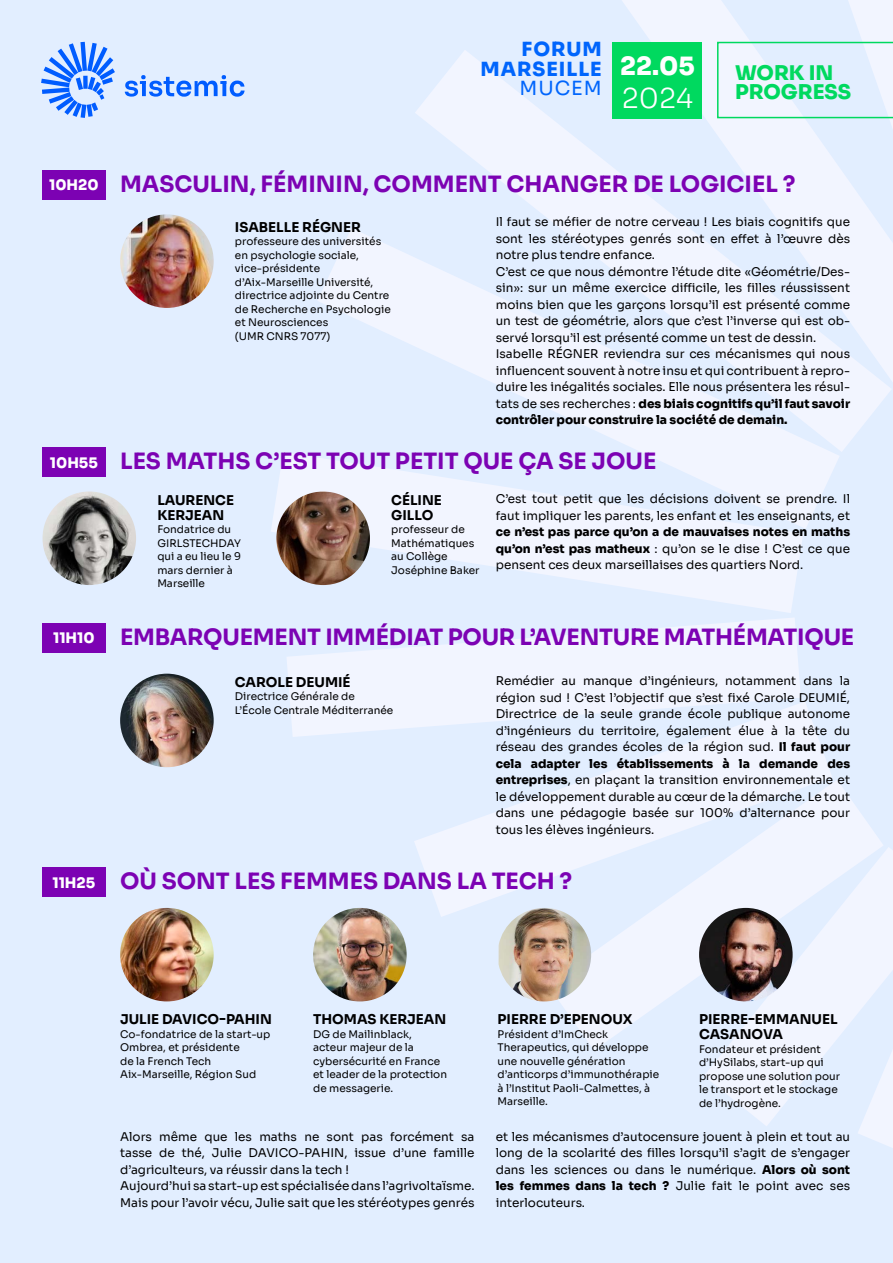
<style>
.page{position:relative;width:893px;height:1263px;background:#e2eeff}
.page>*{position:absolute;margin:0;border:0;box-sizing:border-box;transform-origin:0 0}
.t1{font:300 27.45px "Sora";color:#fff}
.t2{font:800 25.2px "Sora";color:#fff}
.t3{font:700 22.5px "Sora";color:#7c02b3}
.t4{font:800 20.25px "Sora";color:#00d95f}
.t5{font:800 19.5px "Sora";letter-spacing:.05em;color:#0065fc}
.t6{font:19.5px "Sora";letter-spacing:.05em;color:#0065fc}
.t7{font:800 14.55px "Sora";color:#fff}
.t8{font:700 13.5px/15px "Sora";color:#000}
.t9{font:12px/16.5px "Sora";color:#000;text-align:justify}
.t10{font:10.5px/13.5px "Sora";color:#000}
.s1{font-weight:800}
</style>
<div class="page">
<svg style="left:858px;top:1126px;width:35px;height:22px"></svg>
<svg style="left:704px;top:847px;width:189px;height:279px"></svg>
<svg style="left:547px;top:780px;width:337px;height:270px;fill:#f2f5ff"></svg>
<svg style="left:414px;top:702px;width:418px;height:215px;fill:#f2f5ff"></svg>
<svg style="left:287px;top:618px;width:514px;height:119px;fill:#f2f5ff"></svg>
<svg style="left:271px;top:452px;width:532px;height:161px;fill:#f2f5ff"></svg>
<svg style="left:317px;top:228px;width:522px;height:301px"></svg>
<svg style="left:415px;top:50px;width:476px;height:402px;fill:#f0f4ff"></svg>
<svg style="left:621px;top:0;width:272px;height:383px;fill:#f2f5ff"></svg>
<div style="left:43px;top:170px;width:63px;height:29px;background:#7c02b3"></div>
<img style="left:120px;top:214px;width:94px;height:94px;border-radius:47px">
<svg style="left:125px;top:75px;width:120px;height:22px"></svg>
<svg style="left:41px;top:42px;width:74px;height:76px"></svg>
<div style="left:43px;top:448px;width:63px;height:29px;background:#7c02b3"></div>
<img style="left:43px;top:491px;width:93px;height:94px;border-radius:47px">
<img style="left:276px;top:491px;width:94px;height:94px;border-radius:47px">
<div style="left:43px;top:623px;width:63px;height:29px;background:#7c02b3"></div>
<img style="left:120px;top:674px;width:94px;height:93px;border-radius:47px">
<div style="left:43px;top:867px;width:63px;height:29px;background:#7c02b3"></div>
<img style="left:313px;top:908px;width:94px;height:93px;border-radius:47px">
<img style="left:699px;top:908px;width:94px;height:93px;border-radius:47px">
<img style="left:120px;top:908px;width:94px;height:93px;border-radius:47px">
<img style="left:499px;top:908px;width:92px;height:93px">
<div style="left:613px;top:42px;width:89px;height:76px;background:#00d95f"></div>
<svg style="left:717px;top:0;width:176px;height:130px"></svg>
<p class="t5" style="left:522px;top:33px;width:82px">FORUM</p>
<p class="t5" style="left:481px;top:52px;width:123px">MARSEILLE</p>
<p class="t6" style="left:519px;top:72px;width:84px">MUCEM</p>
<p class="t2" style="left:620px;top:44px;width:76px">22.05</p>
<p class="t1" style="left:622px;top:76px;width:73px">2024</p>
<p class="t4" style="left:735px;top:55px;width:100px">WORK IN</p>
<p class="t4" style="left:735px;top:75px;width:118px">PROGRESS</p>
<p class="t7" style="left:49px;top:173px;width:51px">10H20</p>
<p class="t3" style="left:120px;top:165px;width:677px">MASCULIN, FÉMININ, COMMENT CHANGER DE LOGICIEL ?</p>
<p class="t8" style="left:235px;top:218px;width:127px">ISABELLE RÉGNER</p>
<p class="t10" style="left:235px;top:234px;width:148px">professeure des universités</p>
<p class="t10" style="left:235px;top:247px;width:125px">en psychologie sociale,</p>
<p class="t10" style="left:235px;top:261px;width:87px">vice-présidente</p>
<p class="t10" style="left:235px;top:274px;width:140px">d’Aix-Marseille Université,</p>
<p class="t10" style="left:235px;top:288px;width:156px">directrice adjointe du Centre</p>
<p class="t10" style="left:235px;top:301px;width:157px">de Recherche en Psychologie</p>
<p class="t10" style="left:235px;top:315px;width:95px">et Neurosciences</p>
<p class="t10" style="left:235px;top:328px;width:97px">(UMR CNRS 7077)</p>
<p class="t9" style="left:496px;top:212px;width:356px">Il faut se méfier de notre cerveau ! Les biais cognitifs que sont les stéréotypes genrés sont en effet à l’œuvre dès notre plus tendre enfance.</p>
<p class="t9" style="left:496px;top:262px;width:356px">C’est ce que nous démontre l’étude dite «Géométrie/Des&shy;sin»: sur un même exercice difficile, les filles réussissent moins bien que les garçons lorsqu’il est présenté comme un test de géométrie, alors que c’est l’inverse qui est ob&shy;servé lorsqu’il est présenté comme un test de dessin.</p>
<p class="t9" style="left:496px;top:344px;width:356px">Isabelle RÉGNER reviendra sur ces mécanismes qui nous influencent souvent à notre insu et qui contribuent à repro&shy;duire les inégalités sociales. Elle nous présentera les résul&shy;tats de ses recherches : <span class="s1">des biais cognitifs qu’il faut savoir contrôler pour construire la société de demain.</span></p>
<p class="t7" style="left:50px;top:450px;width:50px">10H55</p>
<p class="t3" style="left:120px;top:442px;width:538px">LES MATHS C’EST TOUT PETIT QUE ÇA SE JOUE</p>
<p class="t8" style="left:157px;top:491px;width:78px">LAURENCE<br>KERJEAN</p>
<p class="t10" style="left:157px;top:522px;width:85px">Fondatrice du<br>GIRLSTECHDAY qui a eu lieu le 9 mars dernier à<br>Marseille</p>
<p class="t8" style="left:391px;top:491px;width:52px">CÉLINE</p>
<p class="t8" style="left:391px;top:506px;width:44px">GILLO</p>
<p class="t10" style="left:391px;top:522px;width:85px">professeur de<br>Mathématiques</p>
<p class="t10" style="left:391px;top:549px;width:58px">au Collège</p>
<p class="t10" style="left:391px;top:562px;width:90px">Joséphine Baker</p>
<p class="t9" style="left:496px;top:489px;width:356px">C’est tout petit que les décisions doivent se prendre. Il faut impliquer les parents, les enfant et les enseignants, et <span class="s1">ce n’est pas parce qu’on a de mauvaises notes en maths qu’on n’est pas matheux</span> : qu’on se le dise ! C’est ce que pensent ces deux marseillaises des quartiers Nord.</p>
<p class="t7" style="left:53px;top:626px;width:43px">11H10</p>
<p class="t3" style="left:120px;top:618px;width:736px">EMBARQUEMENT IMMÉDIAT POUR L’AVENTURE MATHÉMATIQUE</p>
<p class="t8" style="left:235px;top:673px;width:117px">CAROLE DEUMIÉ</p>
<p class="t10" style="left:235px;top:689px;width:121px">Directrice Générale de</p>
<p class="t10" style="left:235px;top:702px;width:160px">L’École Centrale Méditerranée</p>
<p class="t9" style="left:496px;top:672px;width:356px">Remédier au manque d’ingénieurs, notamment dans la région sud ! C’est l’objectif que s’est fixé Carole DEUMIÉ, Directrice de la seule grande école publique autonome d’ingénieurs du territoire, également élue à la tête du réseau des grandes écoles de la région sud. <span class="s1">Il faut pour cela adapter les établissements à la demande des entreprises</span>, en plaçant la transition environnementale et le développement durable au cœur de la démarche. Le tout dans une pédagogie basée sur 100% d’alternance pour tous les élèves ingénieurs.</p>
<p class="t7" style="left:52px;top:870px;width:44px">11H25</p>
<p class="t3" style="left:120px;top:862px;width:454px">OÙ SONT LES FEMMES DANS LA TECH ?</p>
<p class="t8" style="left:120px;top:1010px;width:153px">JULIE DAVICO-PAHIN</p>
<p class="t10" style="left:120px;top:1026px;width:152px">Co-fondatrice de la start-up<br>Ombrea, et présidente</p>
<p class="t10" style="left:120px;top:1053px;width:93px">de la French Tech</p>
<p class="t10" style="left:120px;top:1067px;width:138px">Aix-Marseille, Région Sud</p>
<p class="t8" style="left:313px;top:1010px;width:135px">THOMAS KERJEAN</p>
<p class="t10" style="left:313px;top:1026px;width:100px">DG de Mailinblack,</p>
<p class="t10" style="left:313px;top:1040px;width:129px">acteur majeur de la cybersécurité en France</p>
<p class="t10" style="left:313px;top:1067px;width:135px">et leader de la protection de messagerie.</p>
<p class="t8" style="left:498px;top:1010px;width:136px">PIERRE D’EPENOUX</p>
<p class="t10" style="left:498px;top:1026px;width:163px">Président d’ImCheck<br>Therapeutics, qui développe une nouvelle génération d’anticorps d’immunothérapie à l’Institut Paoli-Calmettes, à<br>Marseille.</p>
<p class="t8" style="left:699px;top:1010px;width:140px">PIERRE-EMMANUEL<br>CASANOVA</p>
<p class="t10" style="left:699px;top:1041px;width:142px">Fondateur et président d’HySilabs, start-up qui propose une solution pour le transport et le stockage de l’hydrogène.</p>
<p class="t9" style="left:120px;top:1127px;width:356px">Alors même que les maths ne sont pas forcément sa tasse de thé, Julie DAVICO-PAHIN, issue d’une famille d’agriculteurs, va réussir dans la tech !</p>
<p class="t9" style="left:120px;top:1176px;width:356px">Aujourd’hui sa start-up est spécialisée dans l’agrivoltaïsme.<br>Mais pour l’avoir vécu, Julie sait que les stéréotypes genrés</p>
<p class="t9" style="left:496px;top:1127px;width:356px">et les mécanismes d’autocensure jouent à plein et tout au long de la scolarité des filles lorsqu’il s’agit de s’engager dans les sciences ou dans le numérique. <span class="s1">Alors où sont les femmes dans la tech ?</span> Julie fait le point avec ses interlocuteurs.</p>
</div>
